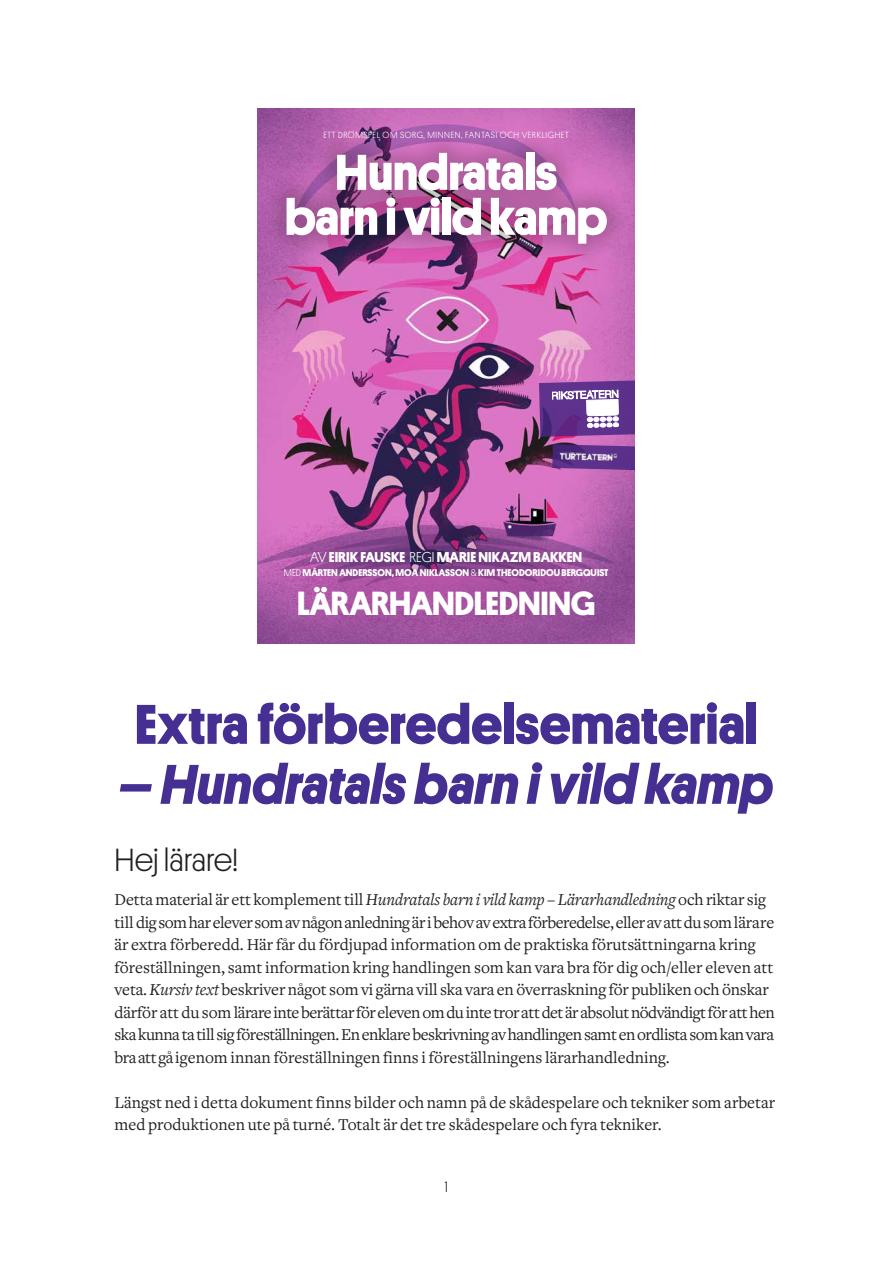
<style>
.page{position:relative;width:893px;height:1263px;background:#fff}
.page>*{position:absolute;margin:0;border:0;box-sizing:border-box;transform-origin:0 0}
.t1{font:700 56.25px "Stage Sans";color:#452f92}
.t2{font:italic 700 56.25px "Platform";color:#452f92}
.t3{font:700 50.7px/45px "Stage Sans";letter-spacing:-.01em;color:#fff;text-align:center}
.t4{font:700 33.75px "Stage Sans";letter-spacing:-.015em;color:#fff}
.Rubrik{font:300 32.25px "Stage Sans";color:#231f20}
.t5{font:17.25px/22.5px "Curtain Serif";color:#231f20}
.t6{font:15px "Stage Sans";color:#231f20}
.t7{font:700 14.4px "Stage Sans";color:#fff}
.t8{font:700 9.9px "Stage Sans";color:#fff}
.t9{font:9px "Stage Sans";letter-spacing:.065em;color:#fff}
.s1{font-weight:300}
.s2{font-weight:400}
.s3{font-style:italic}
</style>
<div class="page">
<img style="left:258px;top:109px;width:377px;height:535px">
<div style="left:262px;top:129px;width:369px;height:138px;background:#000;opacity:.2"></div>
<svg style="left:552px;top:444px;width:83px;height:27px;background:#69388d"></svg>
<svg style="left:539px;top:380px;width:96px;height:57px"></svg>
<img style="left:559px;top:452px;width:60px;height:11px">
<p class="t9" style="left:323px;top:128px;width:247px">ETT DRÖMSPEL OM SORG, MINNEN, FANTASI OCH VERKLIGHET</p>
<p class="t3" style="left:285px;top:147px;width:324px">Hundratals barn i vild kamp</p>
<p class="t7" style="left:310px;top:547px;width:274px"><span class="s1">AV</span> EIRIK FAUSKE <span class="s1">REGI</span> MARIE NIKAZM BAKKEN</p>
<p class="t8" style="left:284px;top:565px;width:326px"><span class="s2">MED</span> MÅRTEN ANDERSSON, MOA NIKLASSON <span class="s1">&amp;</span> KIM THEODORIDOU BERGQUIST</p>
<p class="t4" style="left:297px;top:579px;width:300px">LÄRARHANDLEDNING</p>
<p class="t1" style="left:135px;top:683px;width:625px">Extra förberedelsematerial</p>
<p class="t2" style="left:119px;top:743px;width:656px">– Hundratals barn i vild kamp</p>
<p class="Rubrik" style="left:115px;top:836px;width:125px">Hej lärare!</p>
<p class="t5" style="left:115px;top:889px;width:662px">Detta material är ett komplement till <span class="s3">Hundratals barn i vild kamp – Lärarhandledning</span> och riktar sig till dig som har elever som av någon anledning är i behov av extra förberedelse, eller av att du som lärare är extra förberedd. Här får du fördjupad information om de praktiska förutsättningarna kring föreställningen, samt information kring handlingen som kan vara bra för dig och/eller eleven att veta. <span class="s3">Kursiv text</span> beskriver något som vi gärna vill ska vara en överraskning för publiken och önskar därför att du som lärare inte berättar för eleven om du inte tror att det är absolut nödvändigt för att hen ska kunna ta till sig föreställningen. En enklare beskrivning av handlingen samt en ordlista som kan vara bra att gå igenom innan föreställningen finns i föreställningens lärarhandledning.</p>
<p class="t5" style="left:115px;top:1091px;width:662px">Längst ned i detta dokument finns bilder och namn på de skådespelare och tekniker som arbetar med produktionen ute på turné. Totalt är det tre skådespelare och fyra tekniker.</p>
<p class="t6" style="left:445px;top:1176px;width:5px">1</p>
</div>
